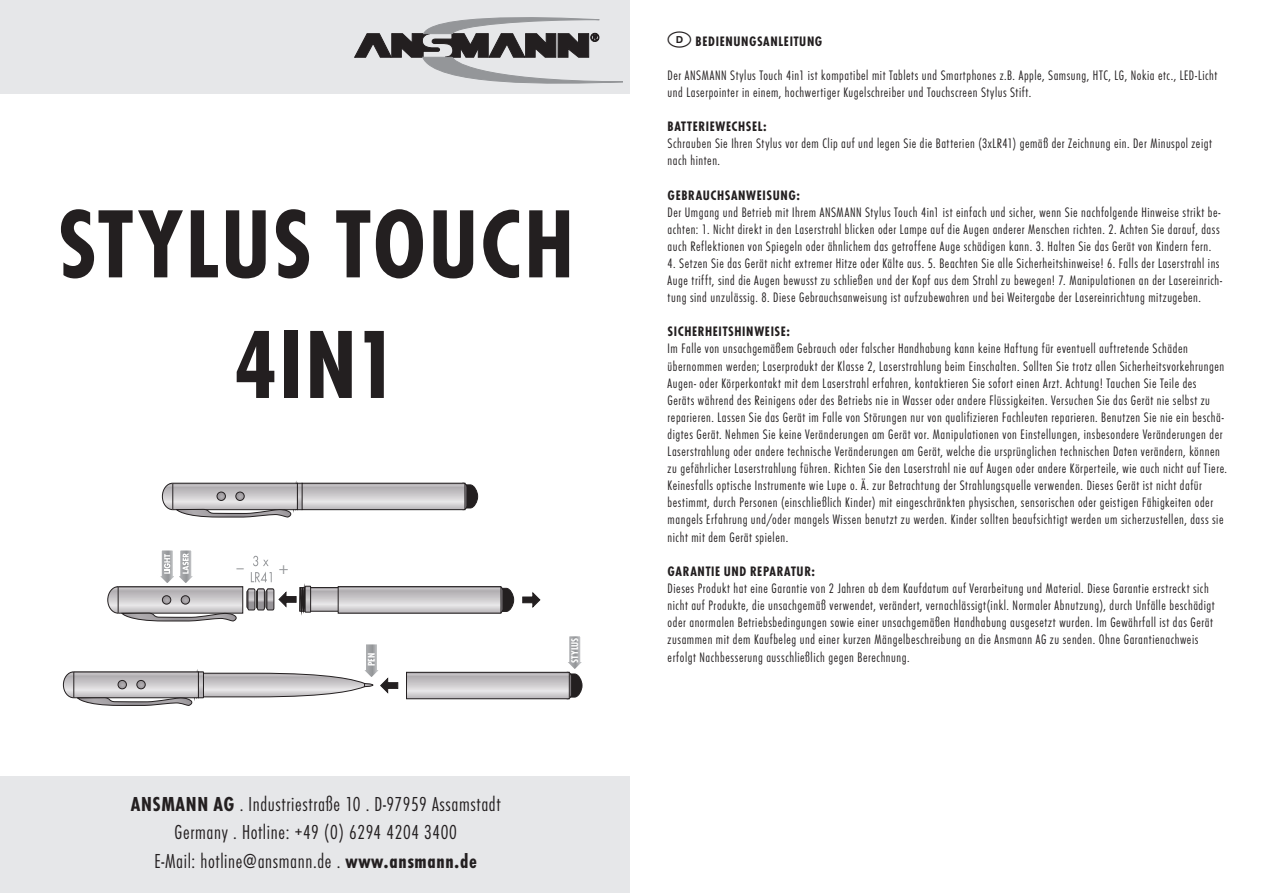
<style>
.page{position:relative;width:1263px;height:893px;background:#fff}
.page>*{position:absolute;margin:0;border:0;box-sizing:border-box;transform-origin:0 0}
.Headline{font:100.5px/120.6px "Futura TOT Bol Con";letter-spacing:.02em;color:#231f20;text-align:center}
.t1{font:21px "Futura TOT Lig Con";letter-spacing:.03em;color:#231f20}
.t2{font:16.35px "Myriad";color:#949699}
.t3{font:14.25px/17.1px "Futura TOT Lig Con";letter-spacing:.04em;color:#231f20}
.t4{font:14.25px "Futura TOT Bol Con";letter-spacing:.045em;color:#231f20}
.t5{font:10.2px "Futura TOT Bol Con";color:#fff}
.s1{font-family:"Futura TOT Bol Con"}
</style>
<div class="page">
<svg style="left:107px;top:550px;width:373px;height:71px"></svg>
<svg style="left:501px;top:586px;width:13px;height:27px"></svg>
<svg style="left:340px;top:588px;width:159px;height:23px;background:#cccacc"></svg>
<div style="left:338px;top:586px;width:163px;height:27px;border:1px solid #231f20"></div>
<svg style="left:523px;top:593px;width:17px;height:14px"></svg>
<svg style="left:162px;top:483px;width:316px;height:34px"></svg>
<svg style="left:304px;top:485px;width:159px;height:23px;background:#ccc9cc"></svg>
<div style="left:302px;top:483px;width:163px;height:27px;border:1px solid #231f20"></div>
<svg style="left:408px;top:674px;width:149px;height:23px;background:#ccc9cc"></svg>
<div style="left:406px;top:672px;width:163px;height:27px;border:1px solid #231f20"></div>
<svg style="left:557px;top:636px;width:26px;height:63px"></svg>
<svg style="left:63px;top:644px;width:335px;height:62px"></svg>
<div style="left:0;top:0;width:629px;height:93px;background:#e6e7e9"></div>
<svg style="left:354px;top:17px;width:269px;height:67px"></svg>
<div style="left:0;top:777px;width:629px;height:116px;background:#e6e7e9"></div>
<p class="Headline" style="left:57px;top:184px;width:519px">STYLUS TOUCH<br>4IN1</p>
<p class="t2" style="left:236px;top:560px;width:54px">– +</p>
<p class="t5" style="left:366px;top:666px;width:15px;rotate:-90deg">PEN</p>
<p class="t1" style="left:131px;top:792px;width:371px"><span class="s1">ANSMANN AG</span> . Industriestraße 10 . D-97959 Assamstadt</p>
<p class="t1" style="left:175px;top:820px;width:284px">Germany . Hotline: +49 (0) 6294 4204 3400</p>
<p class="t1" style="left:155px;top:849px;width:324px">E-Mail: hotline@ansmann.de . <span class="s1">www.ansmann.de</span></p>
<p class="t5" style="left:569px;top:663px;width:26px;rotate:-90deg">STYLUS</p>
<p class="t4" style="left:696px;top:33px;width:128px">BEDIENUNGSANLEITUNG</p>
<p class="t3" style="left:668px;top:67px;width:551px">Der ANSMANN Stylus Touch 4in1 ist kompatibel mit Tablets und Smartphones z.B. Apple, Samsung, HTC, LG, Nokia etc., LED-Licht und Laserpointer in einem, hochwertiger Kugelschreiber und Touchscreen Stylus Stift.</p>
<p class="t4" style="left:668px;top:118px;width:101px">BATTERIEWECHSEL:</p>
<p class="t3" style="left:668px;top:135px;width:546px">Schrauben Sie Ihren Stylus vor dem Clip auf und legen Sie die Batterien (3xLR41) gemäß der Zeichnung ein. Der Minuspol zeigt nach hinten.</p>
<p class="t4" style="left:668px;top:187px;width:134px">GEBRAUCHSANWEISUNG:</p>
<p class="t3" style="left:668px;top:203px;width:554px;text-align:justify">Der Umgang und Betrieb mit Ihrem ANSMANN Stylus Touch 4in1 ist einfach und sicher, wenn Sie nachfolgende Hinweise strikt be&shy;achten: 1. Nicht direkt in den Laserstrahl blicken oder Lampe auf die Augen anderer Menschen richten. 2. Achten Sie darauf, dass auch Reflektionen von Spiegeln oder ähnlichem das getroffene Auge schädigen kann. 3. Halten Sie das Gerät von Kindern fern.</p>
<p class="t3" style="left:668px;top:255px;width:556px">4. Setzen Sie das Gerät nicht extremer Hitze oder Kälte aus. 5. Beachten Sie alle Sicherheitshinweise! 6. Falls der Laserstrahl ins<br>Auge trifft, sind die Augen bewusst zu schließen und der Kopf aus dem Strahl zu bewegen! 7. Manipulationen an der Lasereinrich&shy;tung sind unzulässig. 8. Diese Gebrauchsanweisung ist aufzubewahren und bei Weitergabe der Lasereinrichtung mitzugeben.</p>
<p class="t4" style="left:668px;top:323px;width:124px">SICHERHEITSHINWEISE:</p>
<p class="t3" style="left:668px;top:340px;width:561px">Im Falle von unsachgemäßem Gebrauch oder falscher Handhabung kann keine Haftung für eventuell auftretende Schäden übernommen werden; Laserprodukt der Klasse 2, Laserstrahlung beim Einschalten. Sollten Sie trotz allen Sicherheitsvorkehrungen Augen- oder Körperkontakt mit dem Laserstrahl erfahren, kontaktieren Sie sofort einen Arzt. Achtung! Tauchen Sie Teile des<br>Geräts während des Reinigens oder des Betriebs nie in Wasser oder andere Flüssigkeiten. Versuchen Sie das Gerät nie selbst zu reparieren. Lassen Sie das Gerät im Falle von Störungen nur von qualifizieren Fachleuten reparieren. Benutzen Sie nie ein beschä&shy;digtes Gerät. Nehmen Sie keine Veränderungen am Gerät vor. Manipulationen von Einstellungen, insbesondere Veränderungen der Laserstrahlung oder andere technische Veränderungen am Gerät, welche die ursprünglichen technischen Daten verändern, können zu gefährlicher Laserstrahlung führen. Richten Sie den Laserstrahl nie auf Augen oder andere Körperteile, wie auch nicht auf Tiere.<br>Keinesfalls optische Instrumente wie Lupe o. Ä. zur Betrachtung der Strahlungsquelle verwenden. Dieses Gerät ist nicht dafür bestimmt, durch Personen (einschließlich Kinder) mit eingeschränkten physischen, sensorischen oder geistigen Fähigkeiten oder mangels Erfahrung und/oder mangels Wissen benutzt zu werden. Kinder sollten beaufsichtigt werden um sicherzustellen, dass sie nicht mit dem Gerät spielen.</p>
<p class="t4" style="left:668px;top:563px;width:149px">GARANTIE UND REPARATUR:</p>
<p class="t3" style="left:668px;top:579px;width:548px">Dieses Produkt hat eine Garantie von 2 Jahren ab dem Kaufdatum auf Verarbeitung und Material. Diese Garantie erstreckt sich nicht auf Produkte, die unsachgemäß verwendet, verändert, vernachlässigt(inkl. Normaler Abnutzung), durch Unfälle beschädigt oder anormalen Betriebsbedingungen sowie einer unsachgemäßen Handhabung ausgesetzt wurden. Im Gewährfall ist das Gerät zusammen mit dem Kaufbeleg und einer kurzen Mängelbeschreibung an die Ansmann AG zu senden. Ohne Garantienachweis erfolgt Nachbesserung ausschließlich gegen Berechnung.</p>
</div>
